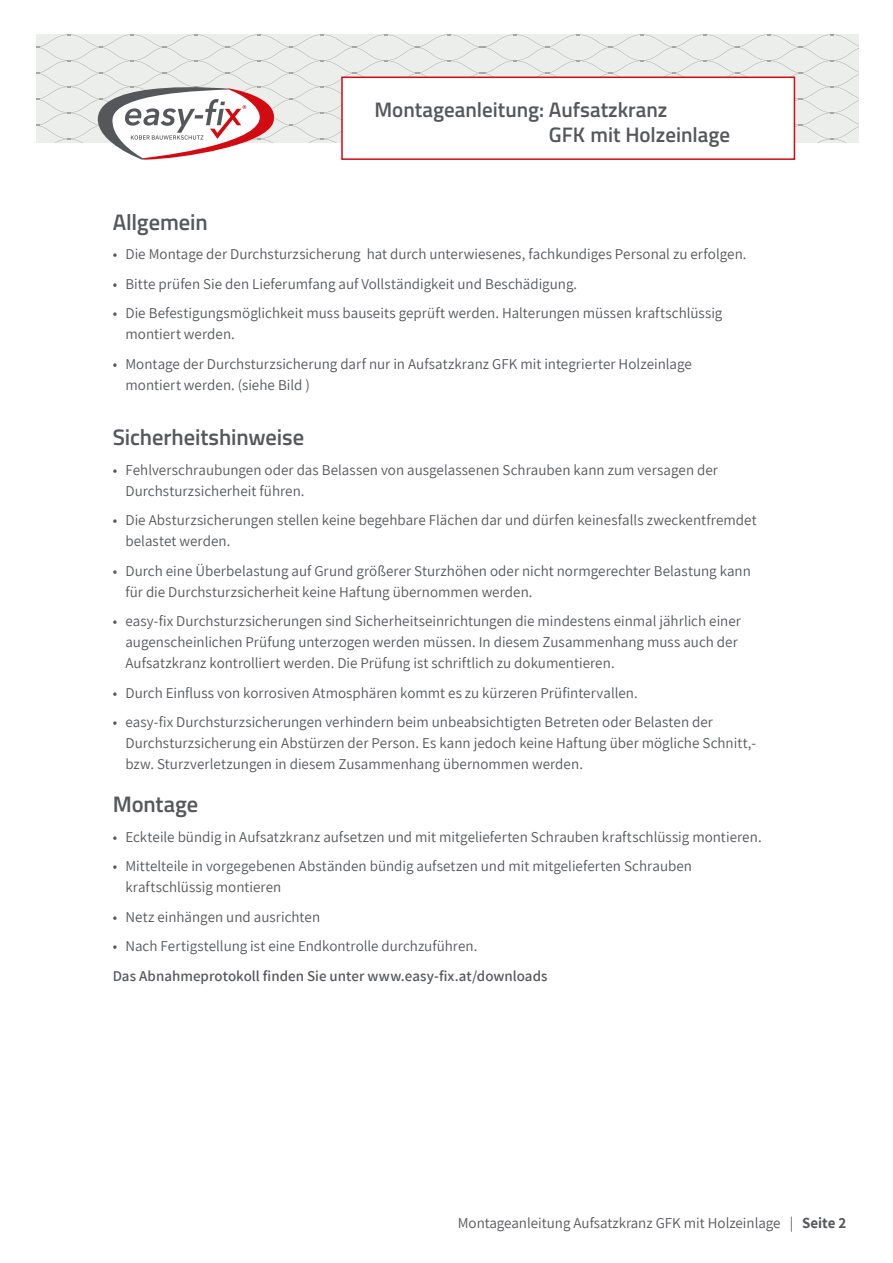
<style>
.page{position:relative;width:893px;height:1263px;background:#fff}
.page>*{position:absolute;margin:0;border:0;box-sizing:border-box;transform-origin:0 0}
.t1{font:600 22.5px "Titillium Web";letter-spacing:-.005em;color:#55575a}
.t2{font:600 21px/25.5px "Titillium Web";color:#55575a}
.t3{font:15px/21px "Assistant";color:#55575a}
.t4{font:600 15px "Assistant";color:#55575a}
.s1{font-weight:700}
</style>
<div class="page">
<svg style="left:36px;top:34px;width:823px;height:126px"></svg>
<div style="left:341px;top:77px;width:454px;height:83px;background:#fff;border:2px solid #d20a11"></div>
<h2 class="t2" style="left:549px;top:96px;width:183px;text-indent:-174px">Montageanleitung: Aufsatzkranz<br>GFK mit Holzeinlage</h2>
<h1 class="t1" style="left:113px;top:205px;width:97px">Allgemein</h1>
<p class="t3" style="left:113px;top:243px;width:635px">• Die Montage der Durchsturzsicherung hat durch unterwiesenes, fachkundiges Personal zu erfolgen.</p>
<p class="t3" style="left:113px;top:272px;width:466px">• Bitte prüfen Sie den Lieferumfang auf Vollständigkeit und Beschädigung.</p>
<p class="t3" style="left:125px;top:302px;width:598px;text-indent:-13px">• Die Befestigungsmöglichkeit muss bauseits geprüft werden. Halterungen müssen kraftschlüssig montiert werden.</p>
<p class="t3" style="left:125px;top:352px;width:568px;text-indent:-13px">• Montage der Durchsturzsicherung darf nur in Aufsatzkranz GFK mit integrierter Holzeinlage montiert werden. (siehe Bild )</p>
<h1 class="t1" style="left:113px;top:420px;width:193px">Sicherheitshinweise</h1>
<p class="t3" style="left:125px;top:458px;width:594px;text-indent:-13px">• Fehlverschraubungen oder das Belassen von ausgelassenen Schrauben kann zum versagen der<br>Durchsturzsicherheit führen.</p>
<p class="t3" style="left:125px;top:509px;width:633px;text-indent:-13px">• Die Absturzsicherungen stellen keine begehbare Flächen dar und dürfen keinesfalls zweckentfremdet belastet werden.</p>
<p class="t3" style="left:125px;top:559px;width:627px;text-indent:-13px">• Durch eine Überbelastung auf Grund größerer Sturzhöhen oder nicht normgerechter Belastung kann für die Durchsturzsicherheit keine Haftung übernommen werden.</p>
<p class="t3" style="left:125px;top:610px;width:617px;text-indent:-13px">• easy-fix Durchsturzsicherungen sind Sicherheitseinrichtungen die mindestens einmal jährlich einer augenscheinlichen Prüfung unterzogen werden müssen. In diesem Zusammenhang muss auch der<br>Aufsatzkranz kontrolliert werden. Die Prüfung ist schriftlich zu dokumentieren.</p>
<p class="t3" style="left:113px;top:681px;width:527px">• Durch Einfluss von korrosiven Atmosphären kommt es zu kürzeren Prüfintervallen.</p>
<p class="t3" style="left:125px;top:711px;width:632px;text-indent:-13px">• easy-fix Durchsturzsicherungen verhindern beim unbeabsichtigten Betreten oder Belasten der<br>Durchsturzsicherung ein Abstürzen der Person. Es kann jedoch keine Haftung über mögliche Schnitt,- bzw. Sturzverletzungen in diesem Zusammenhang übernommen werden.</p>
<h1 class="t1" style="left:113px;top:787px;width:87px">Montage</h1>
<p class="t3" style="left:113px;top:825px;width:650px">• Eckteile bündig in Aufsatzkranz aufsetzen und mit mitgelieferten Schrauben kraftschlüssig montieren.</p>
<p class="t3" style="left:125px;top:855px;width:568px;text-indent:-13px">• Mittelteile in vorgegebenen Abständen bündig aufsetzen und mit mitgelieferten Schrauben kraftschlüssig montieren</p>
<p class="t3" style="left:113px;top:905px;width:209px">• Netz einhängen und ausrichten</p>
<p class="t3" style="left:113px;top:935px;width:366px">• Nach Fertigstellung ist eine Endkontrolle durchzuführen.</p>
<p class="t4" style="left:113px;top:965px;width:436px">Das Abnahmeprotokoll finden Sie unter www.easy-fix.at/downloads</p>
<p class="t3" style="left:458px;top:1212px;width:390px">Montageanleitung Aufsatzkranz GFK mit Holzeinlage | <span class="s1">Seite 2</span></p>
</div>
